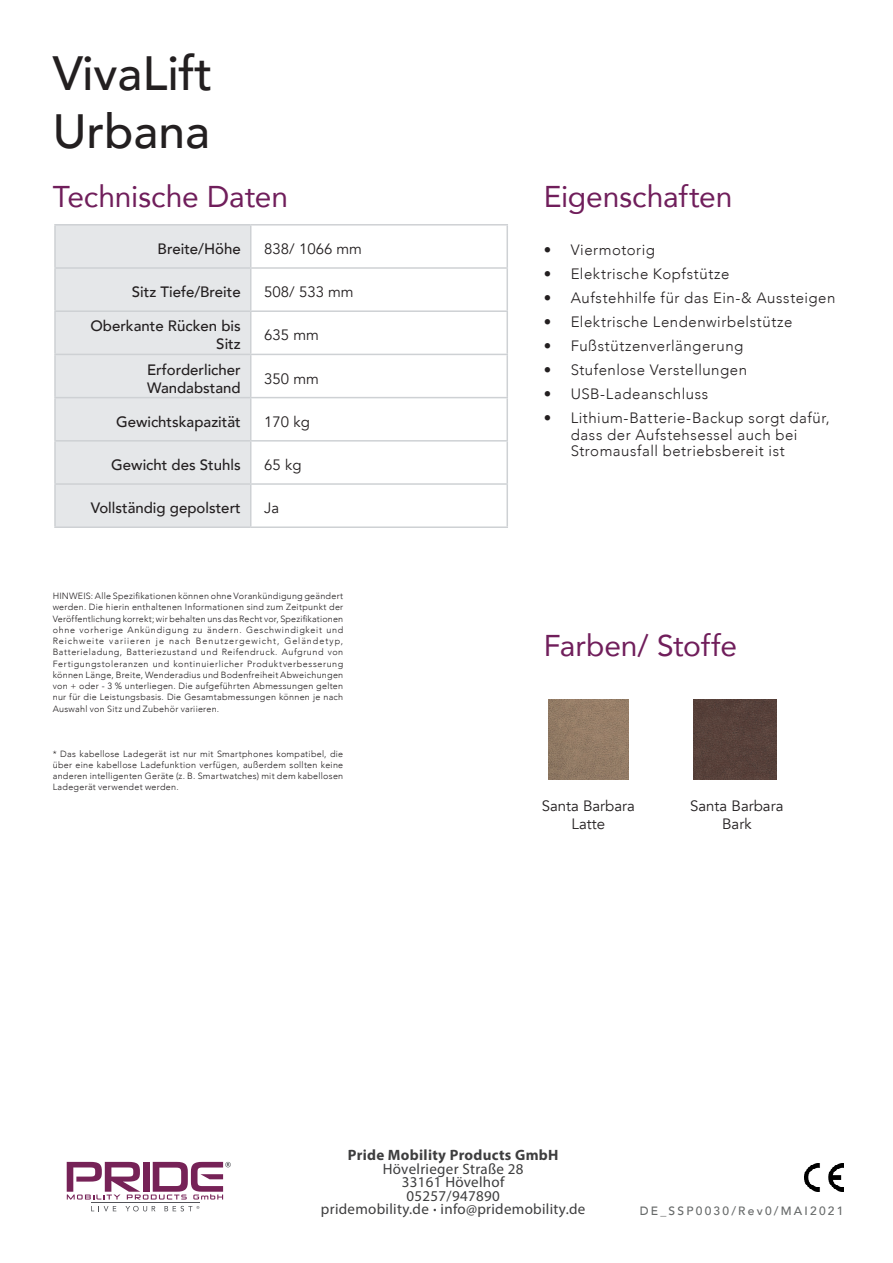
<style>
.page{position:relative;width:893px;height:1263px;background:#fff}
.page>*{position:absolute;margin:0;border:0;box-sizing:border-box;transform-origin:0 0}
.t1{font:500 48px "Avenir";color:#231f20}
.t2{font:30px "Avenir";letter-spacing:-.005em;color:#701e5b}
.t3{font:300 15px/16.5px "Avenir";letter-spacing:.035em;color:#231f20}
.t4{font:500 15px/18px "Avenir";color:#231f20;text-align:right}
.t5{font:15px "Myriad Pro";letter-spacing:.02em;color:#3e3e3f}
.t6{font:15px "Avenir";color:#231f20}
.t7{font:700 15px "Myriad Pro";letter-spacing:.02em;color:#3e3e3f}
.t8{font:500 12px "Avenir";letter-spacing:.185em;color:#666969}
.t9{font:300 9px/11.2px "Avenir";letter-spacing:.03em;color:#231f20;text-align:justify}
</style>
<div class="page">
<div style="left:56px;top:226px;width:194px;height:300px;background:#e5e7e9"></div>
<hr style="left:54px;top:224px;width:197px;height:2px;background:#ced1d4">
<hr style="left:54px;top:226px;width:2px;height:41px;background:#ced1d4">
<hr style="left:251px;top:224px;width:257px;height:2px;background:#ced1d4">
<hr style="left:250px;top:226px;width:1px;height:41px;background:#ced1d4">
<hr style="left:506px;top:226px;width:2px;height:41px;background:#ced1d4">
<hr style="left:54px;top:267px;width:197px;height:2px;background:#ced1d4">
<hr style="left:54px;top:269px;width:2px;height:41px;background:#ced1d4">
<hr style="left:251px;top:267px;width:257px;height:2px;background:#ced1d4">
<hr style="left:250px;top:269px;width:1px;height:41px;background:#ced1d4">
<hr style="left:506px;top:269px;width:2px;height:41px;background:#ced1d4">
<hr style="left:54px;top:310px;width:197px;height:2px;background:#ced1d4">
<hr style="left:54px;top:312px;width:2px;height:42px;background:#ced1d4">
<hr style="left:251px;top:310px;width:257px;height:2px;background:#ced1d4">
<hr style="left:250px;top:312px;width:1px;height:42px;background:#ced1d4">
<hr style="left:506px;top:312px;width:2px;height:42px;background:#ced1d4">
<hr style="left:54px;top:354px;width:197px;height:1px;background:#ced1d4">
<hr style="left:54px;top:355px;width:2px;height:42px;background:#ced1d4">
<hr style="left:251px;top:354px;width:257px;height:1px;background:#ced1d4">
<hr style="left:250px;top:355px;width:1px;height:42px;background:#ced1d4">
<hr style="left:506px;top:355px;width:2px;height:42px;background:#ced1d4">
<hr style="left:54px;top:397px;width:197px;height:1px;background:#ced1d4">
<hr style="left:54px;top:398px;width:2px;height:42px;background:#ced1d4">
<hr style="left:251px;top:397px;width:257px;height:1px;background:#ced1d4">
<hr style="left:250px;top:398px;width:1px;height:42px;background:#ced1d4">
<hr style="left:506px;top:398px;width:2px;height:42px;background:#ced1d4">
<hr style="left:54px;top:440px;width:197px;height:2px;background:#ced1d4">
<hr style="left:54px;top:442px;width:2px;height:41px;background:#ced1d4">
<hr style="left:251px;top:440px;width:257px;height:2px;background:#ced1d4">
<hr style="left:250px;top:442px;width:1px;height:41px;background:#ced1d4">
<hr style="left:506px;top:442px;width:2px;height:41px;background:#ced1d4">
<hr style="left:54px;top:483px;width:197px;height:2px;background:#ced1d4">
<hr style="left:54px;top:485px;width:2px;height:41px;background:#ced1d4">
<hr style="left:251px;top:483px;width:257px;height:2px;background:#ced1d4">
<hr style="left:250px;top:485px;width:1px;height:41px;background:#ced1d4">
<hr style="left:506px;top:485px;width:2px;height:41px;background:#ced1d4">
<hr style="left:54px;top:526px;width:197px;height:2px;background:#ced1d4">
<hr style="left:251px;top:526px;width:257px;height:2px;background:#ced1d4">
<img style="left:805px;top:1163px;width:39px;height:28px">
<svg style="left:91px;top:1206px;width:25px;height:5px"></svg>
<svg style="left:125px;top:1206px;width:30px;height:5px"></svg>
<svg style="left:164px;top:1206px;width:35px;height:5px"></svg>
<hr style="left:91px;top:1203px;width:109px;height:1px;background:#54555a">
<svg style="left:67px;top:1162px;width:164px;height:37px"></svg>
<img style="left:548px;top:699px;width:80px;height:80px">
<div style="left:694px;top:699px;width:83px;height:80px;background:#57413a"></div>
<p class="t1" style="left:53px;top:32px;width:161px">VivaLift</p>
<p class="t1" style="left:53px;top:90px;width:159px">Urbana</p>
<p class="t2" style="left:53px;top:173px;width:237px">Technische Daten</p>
<p class="t4" style="left:158px;top:239px;width:85px">Breite/Höhe</p>
<p class="t6" style="left:264px;top:240px;width:99px">838/ 1066 mm</p>
<p class="t4" style="left:132px;top:282px;width:110px">Sitz Tiefe/Breite</p>
<p class="t6" style="left:264px;top:283px;width:91px">508/ 533 mm</p>
<p class="t4" style="left:90px;top:316px;width:152px">Oberkante Rücken bis<br>Sitz</p>
<p class="t6" style="left:264px;top:326px;width:56px">635 mm</p>
<p class="t4" style="left:147px;top:359px;width:95px;text-align:left">Erforderlicher<br>Wandabstand</p>
<p class="t6" style="left:264px;top:369px;width:56px">350 mm</p>
<p class="t4" style="left:116px;top:412px;width:126px">Gewichtskapazität</p>
<p class="t6" style="left:264px;top:413px;width:47px">170 kg</p>
<p class="t4" style="left:111px;top:455px;width:131px">Gewicht des Stuhls</p>
<p class="t6" style="left:264px;top:456px;width:39px">65 kg</p>
<p class="t4" style="left:91px;top:498px;width:151px">Vollständig gepolstert</p>
<p class="t6" style="left:264px;top:499px;width:17px">Ja</p>
<p class="t9" style="left:53px;top:590px;width:292px">HINWEIS: Alle Spezifikationen können ohne Vorankündigung geändert werden. Die hierin enthaltenen Informationen sind zum Zeitpunkt der Veröffentlichung korrekt; wir behalten uns das Recht vor, Spezifikationen ohne vorherige Ankündigung zu ändern. Geschwindigkeit und Reichweite variieren je nach Benutzergewicht, Geländetyp, Batterieladung, Batteriezustand und Reifendruck. Aufgrund von Fertigungstoleranzen und kontinuierlicher Produktverbesserung können Länge, Breite, Wenderadius und Bodenfreiheit Abweichungen von + oder - 3 % unterliegen. Die aufgeführten Abmessungen gelten nur für die Leistungsbasis. Die Gesamtabmessungen können je nach Auswahl von Sitz und Zubehör variieren.</p>
<p class="t9" style="left:53px;top:748px;width:292px">* Das kabellose Ladegerät ist nur mit Smartphones kompatibel, die über eine kabellose Ladefunktion verfügen, außerdem sollten keine anderen intelligenten Geräte (z. B. Smartwatches) mit dem kabellosen Ladegerät verwendet werden.</p>
<p class="t2" style="left:544px;top:172px;width:190px">Eigenschaften</p>
<p class="t3" style="left:544px;top:241px;width:113px">• Viermotorig</p>
<p class="t3" style="left:544px;top:266px;width:187px">• Elektrische Kopfstütze</p>
<p class="t3" style="left:544px;top:290px;width:293px">• Aufstehhilfe für das Ein-&amp; Aussteigen</p>
<p class="t3" style="left:544px;top:314px;width:250px">• Elektrische Lendenwirbelstütze</p>
<p class="t3" style="left:544px;top:338px;width:201px">• Fußstützenverlängerung</p>
<p class="t3" style="left:544px;top:362px;width:205px">• Stufenlose Verstellungen</p>
<p class="t3" style="left:544px;top:386px;width:166px">• USB-Ladeanschluss</p>
<p class="t3" style="left:571px;top:410px;width:261px;text-indent:-27px">• Lithium-Batterie-Backup sorgt dafür, dass der Aufstehsessel auch bei<br>Stromausfall betriebsbereit ist</p>
<p class="t2" style="left:544px;top:621px;width:195px">Farben/ Stoffe</p>
<p class="t6" style="left:542px;top:797px;width:95px">Santa Barbara</p>
<p class="t6" style="left:572px;top:815px;width:35px">Latte</p>
<p class="t6" style="left:690px;top:797px;width:95px">Santa Barbara</p>
<p class="t6" style="left:722px;top:815px;width:31px">Bark</p>
<p class="t7" style="left:348px;top:1145px;width:212px">Pride Mobility Products GmbH</p>
<p class="t5" style="left:383px;top:1159px;width:142px">Hövelrieger Straße 28</p>
<p class="t5" style="left:402px;top:1173px;width:104px">33161 Hövelhof</p>
<p class="t5" style="left:407px;top:1186px;width:95px">05257/947890</p>
<p class="t5" style="left:321px;top:1200px;width:266px">pridemobility.de <sup>.</sup> info@pridemobility.de</p>
<p class="t8" style="left:640px;top:1200px;width:205px">DE_SSP0030/Rev0/MAI2021</p>
</div>
